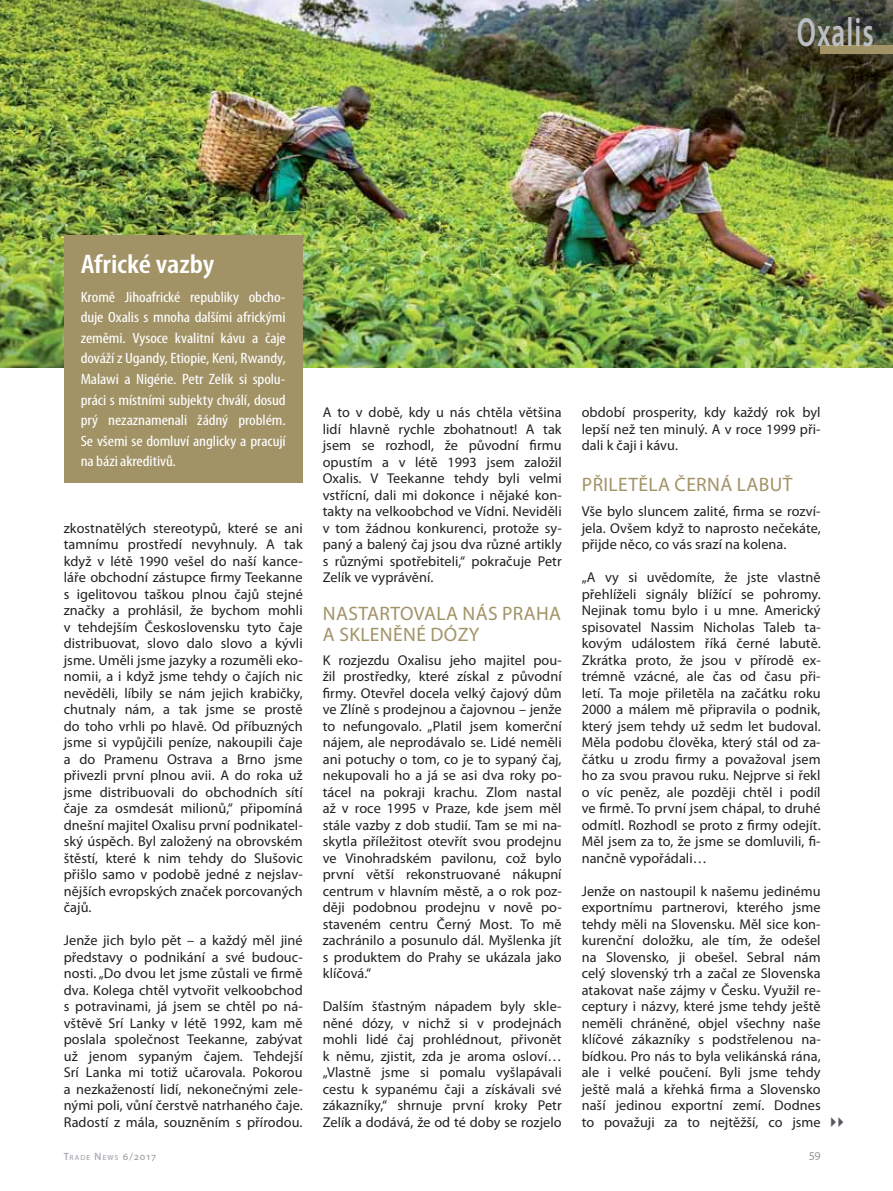
<style>
.page{position:relative;width:893px;height:1191px;background:#fff}
.page>*{position:absolute;margin:0;border:0;box-sizing:border-box;transform-origin:0 0}
.t1{font:600 40.8px "Myriad Pro";letter-spacing:.035em;color:#bbbec3;scale:.67 1}
.t2{font:600 condensed 27px "Myriad Pro";color:#fff;scale:1.15 1}
.t3{font:19.5px/21px "Myriad Pro";letter-spacing:.02em;color:#a29367}
.t4{font:condensed 15px/20.5px "Myriad Pro";letter-spacing:-.01em;color:#fff;text-align:justify;scale:1.15 1}
.t5{font:14.25px/16.5px "Myriad Pro";letter-spacing:.005em;color:#231f20;text-align:justify}
.t6{font:12px "Myriad Pro";color:#94989e}
.t7{font:7.35px "Myriad Pro";letter-spacing:.165em;color:#94989e}
.s1{font-size:10.5px}
</style>
<div class="page">
<img style="left:0;top:0;width:893px;height:367px">
<div style="left:821px;top:45px;width:72px;height:9px;background:#a29367"></div>
<div style="left:64px;top:235px;width:239px;height:248px;background:#a29367"></div>
<h1 class="t1" style="left:797px;top:16px;width:116px">Oxalis</h1>
<h2 class="t2" style="left:81px;top:248px;width:118px">Africké vazby</h2>
<p class="t4" style="left:81px;top:288px;width:180px">Kromě Jihoafrické republiky obcho&shy;duje Oxalis s mnoha dalšími africkými zeměmi. Vysoce kvalitní kávu a čaje dováží z Ugandy, Etiopie, Keni, Rwandy, Malawi a Nigérie. Petr Zelík si spolu&shy;práci s místními subjekty chválí, dosud prý nezaznamenali žádný problém.<br>Se všemi se domluví anglicky a pracují na bázi akreditivů.</p>
<p class="t5" style="left:64px;top:521px;width:240px">zkostnatělých stereotypů, které se ani tamnímu prostředí nevyhnuly. A tak když v létě 1990 vešel do naší kance&shy;láře obchodní zástupce firmy Teekanne s igelitovou taškou plnou čajů stejné značky a prohlásil, že bychom mohli v tehdejším Československu tyto čaje distribuovat, slovo dalo slovo a kývli jsme. Uměli jsme jazyky a rozuměli eko&shy;nomii, a i když jsme tehdy o čajích nic nevěděli, líbily se nám jejich krabičky, chutnaly nám, a tak jsme se prostě do toho vrhli po hlavě. Od příbuzných jsme si vypůjčili peníze, nakoupili čaje a do Pramenu Ostrava a Brno jsme přivezli první plnou avii. A do roka už jsme distribuovali do obchodních sítí čaje za osmdesát milionů,“ připomíná dnešní majitel Oxalisu první podnikatel&shy;ský úspěch. Byl založený na obrovském štěstí, které k nim tehdy do Slušovic přišlo samo v podobě jedné z nejslav&shy;nějších evropských značek porcovaných čajů.</p>
<p class="t5" style="left:64px;top:933px;width:241px">Jenže jich bylo pět – a každý měl jiné představy o podnikání a své budouc&shy;nosti. „Do dvou let jsme zůstali ve firmě dva. Kolega chtěl vytvořit velkoobchod s potravinami, já jsem se chtěl po ná&shy;vštěvě Srí Lanky v létě 1992, kam mě poslala společnost Teekanne, zabývat už jenom sypaným čajem. Tehdejší Srí Lanka mi totiž učarovala. Pokorou a nezkažeností lidí, nekonečnými zele&shy;nými poli, vůní čerstvě natrhaného čaje.<br>Radostí z mála, souzněním s přírodou.</p>
<p class="t5" style="left:323px;top:405px;width:240px">A to v době, kdy u nás chtěla většina lidí hlavně rychle zbohatnout! A tak jsem se rozhodl, že původní firmu opustím a v létě 1993 jsem založil Oxalis. V Teekanne tehdy byli velmi vstřícní, dali mi dokonce i nějaké kon&shy;takty na velkoobchod ve Vídni. Neviděli v tom žádnou konkurenci, protože sy&shy;paný a balený čaj jsou dva různé artikly s různými spotřebiteli,“ pokračuje Petr Zelík ve vyprávění.</p>
<h3 class="t3" style="left:323px;top:604px;width:240px">NASTARTOVALA NÁS PRAHA<br>A SKLENĚNÉ DÓZY</h3>
<p class="t5" style="left:323px;top:653px;width:240px">K rozjezdu Oxalisu jeho majitel pou&shy;žil prostředky, které získal z původní firmy. Otevřel docela velký čajový dům ve Zlíně s prodejnou a čajovnou – jenže to nefungovalo. „Platil jsem komerční nájem, ale neprodávalo se. Lidé neměli ani potuchy o tom, co je to sypaný čaj, nekupovali ho a já se asi dva roky po&shy;tácel na pokraji krachu. Zlom nastal až v roce 1995 v Praze, kde jsem měl stále vazby z dob studií. Tam se mi na&shy;skytla příležitost otevřít svou prodejnu ve Vinohradském pavilonu, což bylo první větší rekonstruované nákupní centrum v hlavním městě, a o rok poz&shy;ději podobnou prodejnu v nově po&shy;staveném centru Černý Most. To mě zachránilo a posunulo dál. Myšlenka jít s produktem do Prahy se ukázala jako klíčová.“</p>
<p class="t5" style="left:323px;top:999px;width:240px">Dalším šťastným nápadem byly skle&shy;něné dózy, v nichž si v prodejnách mohli lidé čaj prohlédnout, přivonět k němu, zjistit, zda je aroma osloví… „Vlastně jsme si pomalu vyšlapávali cestu k sypanému čaji a získávali své zákazníky,“ shrnuje první kroky Petr Zelík a dodává, že od té doby se rozjelo</p>
<p class="t5" style="left:582px;top:405px;width:240px">období prosperity, kdy každý rok byl lepší než ten minulý. A v roce 1999 při&shy;dali k čaji i kávu.</p>
<h3 class="t3" style="left:582px;top:475px;width:212px">PŘILETĚLA ČERNÁ LABUŤ</h3>
<p class="t5" style="left:582px;top:504px;width:240px">Vše bylo sluncem zalité, firma se rozví&shy;jela. Ovšem když to naprosto nečekáte, přijde něco, co vás srazí na kolena.</p>
<p class="t5" style="left:582px;top:570px;width:241px">„A vy si uvědomíte, že jste vlastně přehlíželi signály blížící se pohromy.<br>Nejinak tomu bylo i u mne. Americký spisovatel Nassim Nicholas Taleb ta&shy;kovým událostem říká černé labutě.<br>Zkrátka proto, že jsou v přírodě ex&shy;trémně vzácné, ale čas od času při&shy;letí. Ta moje přiletěla na začátku roku 2000 a málem mě připravila o podnik, který jsem tehdy už sedm let budoval.<br>Měla podobu člověka, který stál od za&shy;čátku u zrodu firmy a považoval jsem ho za svou pravou ruku. Nejprve si řekl o víc peněz, ale později chtěl i podíl ve firmě. To první jsem chápal, to druhé odmítl. Rozhodl se proto z firmy odejít.<br>Měl jsem za to, že jsme se domluvili, fi&shy;nančně vypořádali…</p>
<p class="t5" style="left:582px;top:884px;width:240px">Jenže on nastoupil k našemu jedinému exportnímu partnerovi, kterého jsme tehdy měli na Slovensku. Měl sice kon&shy;kurenční doložku, ale tím, že odešel na Slovensko, ji obešel. Sebral nám celý slovenský trh a začal ze Slovenska atakovat naše zájmy v Česku. Využil re&shy;ceptury i názvy, které jsme tehdy ještě neměli chráněné, objel všechny naše klíčové zákazníky s podstřelenou na&shy;bídkou. Pro nás to byla velikánská rána, ale i velké poučení. Byli jsme tehdy ještě malá a křehká firma a Slovensko naší jedinou exportní zemí. Dodnes to považuji za to nejtěžší, co jsme</p>
<p class="t7" style="left:64px;top:1153px;width:94px"><span class="s1">T</span>RADE <span class="s1">N</span>EWS <span class="s1">6/2017</span></p>
<p class="t6" style="left:809px;top:1151px;width:14px">59</p>
</div>
